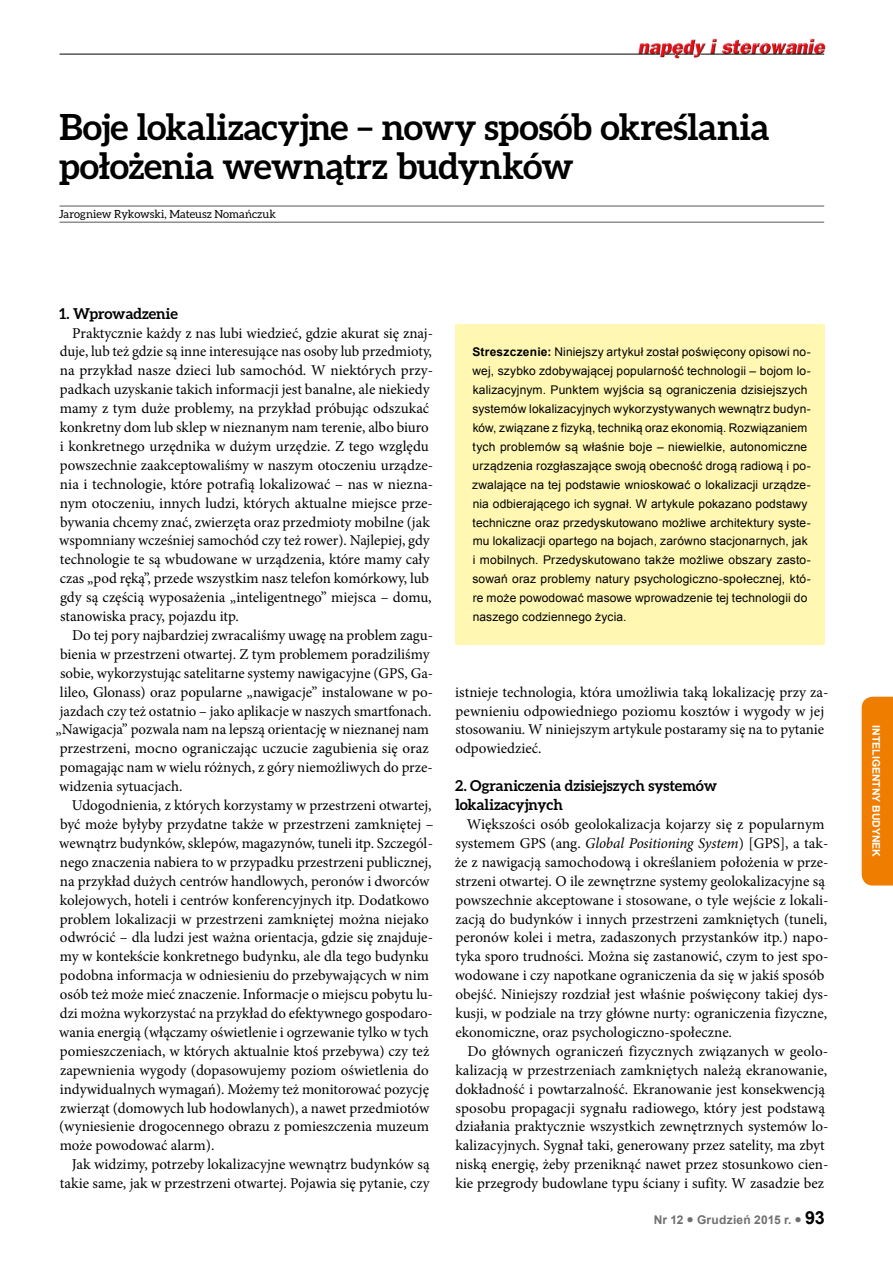
<style>
.page{position:relative;width:893px;height:1263px;background:#fff}
.page>*{position:absolute;margin:0;border:0;box-sizing:border-box;transform-origin:0 0}
.t1{font:700 36px/39px "Aleo";letter-spacing:-.005em;color:#000}
.t2{font:15px/18.9px "Minion Pro";color:#000}
.t3{font:700 15px/18.9px "Aleo";color:#000}
.t4{font:12px/18.9px "Arial";letter-spacing:.01em;color:#000}
.t5{font:700 12px "Arial";letter-spacing:.02em;color:#706f6f}
.t6{font:11.25px "Aleo";color:#000}
.t7{font:700 10.5px "Arial";color:#fff}
.s1{font-weight:700}
.s2{font-style:italic}
.s3{font-size:18px;color:#000}
</style>
<div class="page">
<img style="left:636px;top:38px;width:190px;height:21px">
<hr style="left:60px;top:54px;width:600px;height:1px;background:#000">
<svg style="left:665px;top:54px;width:28px;height:1px"></svg>
<hr style="left:700px;top:54px;width:124px;height:1px;background:#000">
<div style="left:862px;top:697px;width:31px;height:188px;background:#ef7d00"></div>
<hr style="left:60px;top:206px;width:764px;height:1px;background:#575756">
<hr style="left:60px;top:222px;width:764px;height:1px;background:#575756">
<div style="left:455px;top:324px;width:370px;height:321px;background:#fff7b2"></div>
<h1 class="t1" style="left:59px;top:107px;width:712px">Boje lokalizacyjne – nowy sposób określania położenia wewnątrz budynków</h1>
<p class="t6" style="left:59px;top:207px;width:219px">Jarogniew Rykowski, Mateusz Nomańczuk</p>
<p class="t3" style="left:59px;top:303px;width:120px">1. Wprowadzenie</p>
<p class="t2" style="left:59px;top:323px;width:375px;text-indent:13px">Praktycznie każdy z nas lubi wiedzieć, gdzie akurat się znaj&shy;duje, lub też gdzie są inne interesujące nas osoby lub przedmioty, na przykład nasze dzieci lub samochód. W niektórych przy&shy;padkach uzyskanie takich informacji jest banalne, ale niekiedy mamy z tym duże problemy, na przykład próbując odszukać konkretny dom lub sklep w nieznanym nam terenie, albo biuro i konkretnego urzędnika w dużym urzędzie. Z tego względu powszechnie zaakceptowaliśmy w naszym otoczeniu urządze&shy;nia i technologie, które potrafią lokalizować – nas w niezna&shy;nym otoczeniu, innych ludzi, których aktualne miejsce prze&shy;bywania chcemy znać, zwierzęta oraz przedmioty mobilne (jak wspomniany wcześniej samochód czy też rower). Najlepiej, gdy technologie te są wbudowane w urządzenia, które mamy cały czas „pod ręką”, przede wszystkim nasz telefon komórkowy, lub gdy są częścią wyposażenia „inteligentnego” miejsca – domu, stanowiska pracy, pojazdu itp.</p>
<p class="t2" style="left:72px;top:626px;width:363px">Do tej pory najbardziej zwracaliśmy uwagę na problem zagu-</p>
<p class="t2" style="left:60px;top:645px;width:371px">bienia w przestrzeni otwartej. Z tym problemem poradziliśmy</p>
<p class="t2" style="left:60px;top:664px;width:375px">sobie, wykorzystując satelitarne systemy nawigacyjne (GPS, Ga-</p>
<p class="t2" style="left:60px;top:682px;width:375px">lileo, Glonass) oraz popularne „nawigacje” instalowane w po-</p>
<p class="t2" style="left:60px;top:701px;width:373px">jazdach czy też ostatnio – jako aplikacje w naszych smartfonach.</p>
<p class="t2" style="left:56px;top:720px;width:375px">„Nawigacja” pozwala nam na lepszą orientację w nieznanej nam</p>
<p class="t2" style="left:60px;top:739px;width:370px">przestrzeni, mocno ograniczając uczucie zagubienia się oraz</p>
<p class="t2" style="left:60px;top:758px;width:374px">pomagając nam w wielu różnych, z góry niemożliwych do prze-</p>
<p class="t2" style="left:59px;top:777px;width:125px">widzenia sytuacjach.</p>
<p class="t2" style="left:72px;top:796px;width:361px">Udogodnienia, z których korzystamy w przestrzeni otwartej,</p>
<p class="t2" style="left:60px;top:815px;width:375px">być może byłyby przydatne także w przestrzeni zamkniętej –</p>
<p class="t2" style="left:59px;top:834px;width:375px">wewnątrz budynków, sklepów, magazynów, tuneli itp. Szczegól-</p>
<p class="t2" style="left:60px;top:853px;width:373px">nego znaczenia nabiera to w przypadku przestrzeni publicznej,</p>
<p class="t2" style="left:60px;top:871px;width:371px">na przykład dużych centrów handlowych, peronów i dworców</p>
<p class="t2" style="left:60px;top:890px;width:371px">kolejowych, hoteli i centrów konferencyjnych itp. Dodatkowo</p>
<p class="t2" style="left:60px;top:909px;width:371px">problem lokalizacji w przestrzeni zamkniętej można niejako</p>
<p class="t2" style="left:60px;top:928px;width:375px">odwrócić – dla ludzi jest ważna orientacja, gdzie się znajduje-</p>
<p class="t2" style="left:60px;top:947px;width:371px">my w kontekście konkretnego budynku, ale dla tego budynku</p>
<p class="t2" style="left:60px;top:966px;width:371px">podobna informacja w odniesieniu do przebywających w nim</p>
<p class="t2" style="left:60px;top:985px;width:375px">osób też może mieć znaczenie. Informacje o miejscu pobytu lu-</p>
<p class="t2" style="left:60px;top:1004px;width:374px">dzi można wykorzystać na przykład do efektywnego gospodaro-</p>
<p class="t2" style="left:59px;top:1023px;width:371px">wania energią (włączamy oświetlenie i ogrzewanie tylko w tych</p>
<p class="t2" style="left:60px;top:1042px;width:371px">pomieszczeniach, w których aktualnie ktoś przebywa) czy też</p>
<p class="t2" style="left:60px;top:1060px;width:370px">zapewnienia wygody (dopasowujemy poziom oświetlenia do</p>
<p class="t2" style="left:60px;top:1079px;width:371px">indywidualnych wymagań). Możemy też monitorować pozycję</p>
<p class="t2" style="left:60px;top:1098px;width:371px">zwierząt (domowych lub hodowlanych), a nawet przedmiotów</p>
<p class="t2" style="left:59px;top:1117px;width:371px">(wyniesienie drogocennego obrazu z pomieszczenia muzeum</p>
<p class="t2" style="left:60px;top:1136px;width:156px">może powodować alarm).</p>
<p class="t2" style="left:72px;top:1155px;width:359px">Jak widzimy, potrzeby lokalizacyjne wewnątrz budynków są</p>
<p class="t2" style="left:60px;top:1174px;width:371px">takie same, jak w przestrzeni otwartej. Pojawia się pytanie, czy</p>
<p class="t4" style="left:472px;top:343px;width:340px"><span class="s1">Streszczenie:</span> Niniejszy artykuł został poświęcony opisowi no&shy;wej, szybko zdobywającej popularność technologii – bojom lo&shy;kalizacyjnym. Punktem wyjścia są ograniczenia dzisiejszych systemów lokalizacyjnych wykorzystywanych wewnątrz budyn&shy;ków, związane z fizyką, techniką oraz ekonomią. Rozwiązaniem tych problemów są właśnie boje – niewielkie, autonomiczne urządzenia rozgłaszające swoją obecność drogą radiową i po&shy;zwalające na tej podstawie wnioskować o lokalizacji urządze&shy;nia odbierającego ich sygnał. W artykule pokazano podstawy techniczne oraz przedyskutowano możliwe architektury syste&shy;mu lokalizacji opartego na bojach, zarówno stacjonarnych, jak i mobilnych. Przedyskutowano także możliwe obszary zasto&shy;sowań oraz problemy natury psychologiczno-społecznej, któ&shy;re może powodować masowe wprowadzenie tej technologii do naszego codziennego życia.</p>
<p class="t2" style="left:455px;top:682px;width:375px">istnieje technologia, która umożliwia taką lokalizację przy za&shy;pewnieniu odpowiedniego poziomu kosztów i wygody w jej stosowaniu. W niniejszym artykule postaramy się na to pytanie odpowiedzieć.</p>
<p class="t3" style="left:455px;top:776px;width:263px">2. Ograniczenia dzisiejszych systemów lokalizacyjnych</p>
<p class="t2" style="left:455px;top:815px;width:375px;text-indent:12px">Większości osób geolokalizacja kojarzy się z popularnym systemem GPS (ang. <span class="s2">Global Positioning System</span>) [GPS], a tak&shy;że z nawigacją samochodową i określaniem położenia w prze&shy;strzeni otwartej. O ile zewnętrzne systemy geolokalizacyjne są powszechnie akceptowane i stosowane, o tyle wejście z lokali&shy;zacją do budynków i innych przestrzeni zamkniętych (tuneli, peronów kolei i metra, zadaszonych przystanków itp.) napo&shy;tyka sporo trudności. Można się zastanowić, czym to jest spo&shy;wodowane i czy napotkane ograniczenia da się w jakiś sposób obejść. Niniejszy rozdział jest właśnie poświęcony takiej dys&shy;kusji, w podziale na trzy główne nurty: ograniczenia fizyczne, ekonomiczne, oraz psychologiczno-społeczne.</p>
<p class="t2" style="left:455px;top:1042px;width:375px;text-indent:12px">Do głównych ograniczeń fizycznych związanych w geolo&shy;kalizacją w przestrzeniach zamkniętych należą ekranowanie, dokładność i powtarzalność. Ekranowanie jest konsekwencją sposobu propagacji sygnału radiowego, który jest podstawą działania praktycznie wszystkich zewnętrznych systemów lo&shy;kalizacyjnych. Sygnał taki, generowany przez satelity, ma zbyt niską energię, żeby przeniknąć nawet przez stosunkowo cien&shy;kie przegrody budowlane typu ściany i sufity. W zasadzie bez</p>
<p class="t5" style="left:654px;top:1212px;width:173px">Nr 12 ● Grudzień 2015 r. ● <span class="s3">93</span></p>
<p class="t7" style="left:883px;top:725px;width:133px;rotate:90deg">INTELIGENTNY BUDYNEK</p>
</div>
